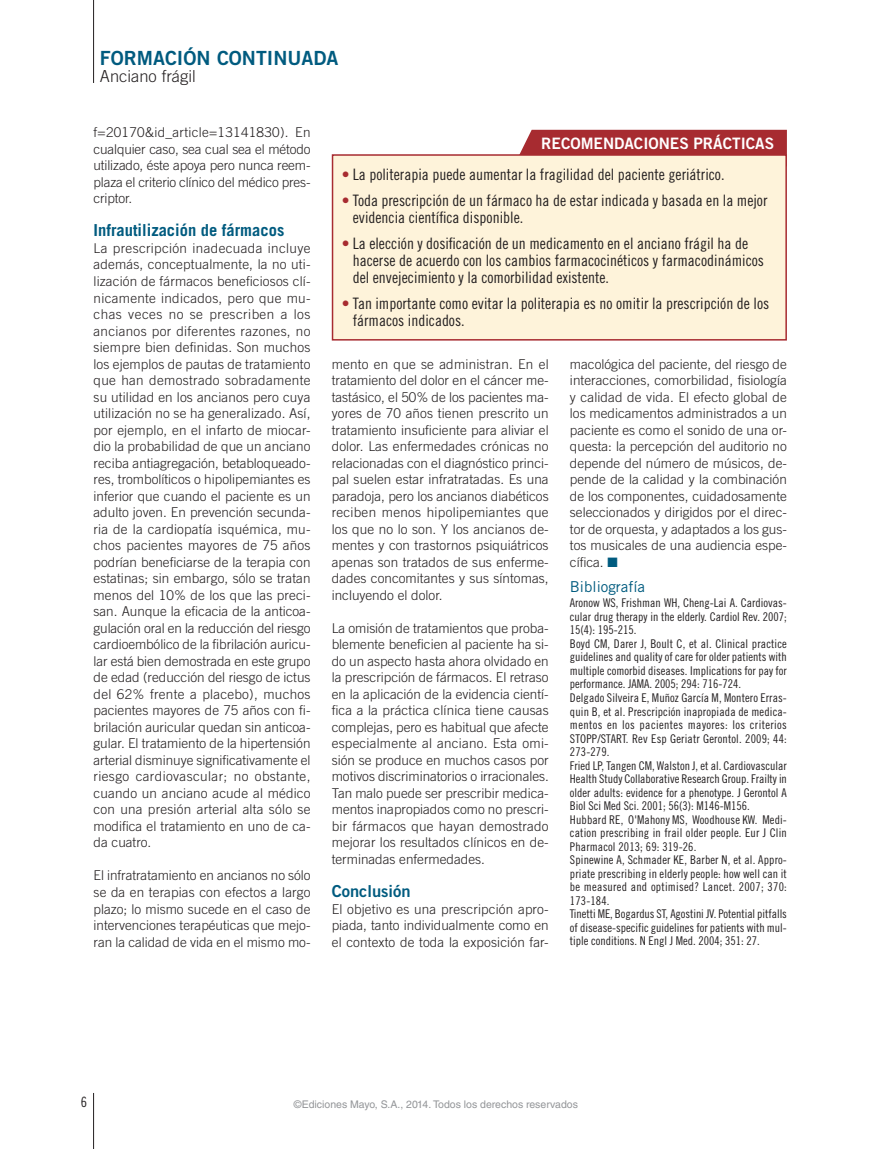
<style>
.page{position:relative;width:872px;height:1149px;background:#fff}
.page>*{position:absolute;margin:0;border:0;box-sizing:border-box;transform-origin:0 0}
.t1{font:19.5px "Trade Gothic LT Std Bd 2";color:#005b7f}
.t2{font:700 16.5px "Trade Gothic LT Std";color:#005b7f}
.t3{font:300 16.5px "Trade Gothic LT Std";color:#231f20}
.t4{font:16.5px "Trade Gothic LT Std Bd 2";color:#005b7f}
.t5{font:15.75px/17.2px "Trade Gothic LT Std Cn 18";color:#231f20}
.t6{font:15.75px "Trade Gothic LT Std Bd 2";color:#fff}
.t7{font:15px "Trade Gothic LT Std";color:#005b7f}
.t8{font:14.25px "Trade Gothic LT Std Cn 18";color:#231f20}
.t9{font:300 13.5px/16.5px "Trade Gothic LT Std";color:#231f20;text-align:justify}
.t10{font:12px/13.5px "Trade Gothic LT Std Cn 18";color:#231f20}
.t11{font:10.5px "Helvetica LT Std";color:#939598}
.s1{color:#a72b30}
.s2{color:#005b7f}
</style>
<div class="page">
<hr style="left:93px;top:1092px;width:1px;height:56px;background:#231f20">
<hr style="left:93px;top:0;width:1px;height:83px;background:#231f20">
<div style="left:519px;top:130px;width:268px;height:24px;background:#a72b30"></div>
<div style="left:332px;top:155px;width:454px;height:185px;background:#fef3da"></div>
<div style="left:332px;top:154px;width:455px;height:186px;border:2px solid #a72b30"></div>
<h1 class="t1" style="left:100px;top:51px;width:240px">FORMACIÓN CONTINUADA</h1>
<p class="t3" style="left:100px;top:71px;width:97px">Anciano frágil</p>
<p class="t9" style="left:94px;top:125px;width:218px">f=20170&amp;id_article=13141830). En cualquier caso, sea cual sea el método utilizado, éste apoya pero nunca reem&shy;plaza el criterio clínico del médico pres&shy;criptor.</p>
<p class="t2" style="left:94px;top:224px;width:192px">Infrautilización de fármacos</p>
<p class="t9" style="left:94px;top:241px;width:218px">La prescripción inadecuada incluye además, conceptualmente, la no uti&shy;lización de fármacos beneficiosos clí&shy;nicamente indicados, pero que mu&shy;chas veces no se prescriben a los ancianos por diferentes razones, no siempre bien definidas. Son muchos los ejemplos de pautas de tratamiento que han demostrado sobradamente su utilidad en los ancianos pero cuya utilización no se ha generalizado. Así, por ejemplo, en el infarto de miocar&shy;dio la probabilidad de que un anciano reciba antiagregación, betabloqueado&shy;res, trombolíticos o hipolipemiantes es inferior que cuando el paciente es un adulto joven. En prevención secunda&shy;ria de la cardiopatía isquémica, mu&shy;chos pacientes mayores de 75 años podrían beneficiarse de la terapia con estatinas; sin embargo, sólo se tratan menos del 10% de los que las preci&shy;san. Aunque la eficacia de la anticoa&shy;gulación oral en la reducción del riesgo cardioembólico de la fibrilación auricu&shy;lar está bien demostrada en este grupo de edad (reducción del riesgo de ictus del 62% frente a placebo), muchos pacientes mayores de 75 años con fi&shy;brilación auricular quedan sin anticoa&shy;gular. El tratamiento de la hipertensión arterial disminuye significativamente el riesgo cardiovascular; no obstante, cuando un anciano acude al médico con una presión arterial alta sólo se modifica el tratamiento en uno de ca&shy;da cuatro.</p>
<p class="t9" style="left:94px;top:868px;width:218px">El infratratamiento en ancianos no sólo se da en terapias con efectos a largo plazo; lo mismo sucede en el caso de intervenciones terapéuticas que mejo&shy;ran la calidad de vida en el mismo mo-</p>
<p class="t6" style="left:541px;top:138px;width:234px">RECOMENDACIONES PRÁCTICAS</p>
<p class="t5" style="left:342px;top:167px;width:384px"><span class="s1">•</span> La politerapia puede aumentar la fragilidad del paciente geriátrico.</p>
<p class="t5" style="left:353px;top:193px;width:416px;text-indent:-11px"><span class="s1">•</span> Toda prescripción de un fármaco ha de estar indicada y basada en la mejor evidencia científica disponible.</p>
<p class="t5" style="left:353px;top:236px;width:413px;text-indent:-11px"><span class="s1">•</span> La elección y dosificación de un medicamento en el anciano frágil ha de hacerse de acuerdo con los cambios farmacocinéticos y farmacodinámicos del envejecimiento y la comorbilidad existente.</p>
<p class="t5" style="left:353px;top:296px;width:418px;text-indent:-11px"><span class="s1">•</span> Tan importante como evitar la politerapia es no omitir la prescripción de los fármacos indicados.</p>
<p class="t9" style="left:332px;top:356px;width:218px">mento en que se administran. En el tratamiento del dolor en el cáncer me&shy;tastásico, el 50% de los pacientes ma&shy;yores de 70 años tienen prescrito un tratamiento insuficiente para aliviar el dolor. Las enfermedades crónicas no relacionadas con el diagnóstico princi&shy;pal suelen estar infratratadas. Es una paradoja, pero los ancianos diabéticos reciben menos hipolipemiantes que los que no lo son. Y los ancianos de&shy;mentes y con trastornos psiquiátricos apenas son tratados de sus enferme&shy;dades concomitantes y sus síntomas, incluyendo el dolor.</p>
<p class="t9" style="left:332px;top:620px;width:218px">La omisión de tratamientos que proba&shy;blemente beneficien al paciente ha si&shy;do un aspecto hasta ahora olvidado en la prescripción de fármacos. El retraso en la aplicación de la evidencia cientí&shy;fica a la práctica clínica tiene causas complejas, pero es habitual que afecte especialmente al anciano. Esta omi&shy;sión se produce en muchos casos por motivos discriminatorios o irracionales.<br>Tan malo puede ser prescribir medica&shy;mentos inapropiados como no prescri&shy;bir fármacos que hayan demostrado mejorar los resultados clínicos en de&shy;terminadas enfermedades.</p>
<p class="t4" style="left:332px;top:884px;width:80px">Conclusión</p>
<p class="t9" style="left:332px;top:901px;width:218px">El objetivo es una prescripción apro&shy;piada, tanto individualmente como en el contexto de toda la exposición far-</p>
<p class="t9" style="left:570px;top:356px;width:218px">macológica del paciente, del riesgo de interacciones, comorbilidad, fisiología y calidad de vida. El efecto global de los medicamentos administrados a un paciente es como el sonido de una or&shy;questa: la percepción del auditorio no depende del número de músicos, de&shy;pende de la calidad y la combinación de los componentes, cuidadosamente seleccionados y dirigidos por el direc&shy;tor de orquesta, y adaptados a los gus&shy;tos musicales de una audiencia espe&shy;cífica. <span class="s2">■</span></p>
<p class="t7" style="left:570px;top:581px;width:77px">Bibliografía</p>
<p class="t10" style="left:570px;top:597px;width:218px">Aronow WS, Frishman WH, Cheng-Lai A. Cardiovas&shy;cular drug therapy in the elderly. Cardiol Rev. 2007; 15(4): 195-215.<br>Boyd CM, Darer J, Boult C, et al. Clinical practice guidelines and quality of care for older patients with multiple comorbid diseases. Implications for pay for performance. JAMA. 2005; 294: 716-724.<br>Delgado Silveira E, Muñoz García M, Montero Erras&shy;quin B, et al. Prescripción inapropiada de medica&shy;mentos en los pacientes mayores: los criterios STOPP/START. Rev Esp Geriatr Gerontol. 2009; 44:<br>273-279.<br>Fried LP, Tangen CM, Walston J, et al. Cardiovascular Health Study Collaborative Research Group. Frailty in older adults: evidence for a phenotype. J Gerontol A Biol Sci Med Sci. 2001; 56(3): M146-M156.<br>Hubbard RE, O'Mahony MS, Woodhouse KW. Medi&shy;cation prescribing in frail older people. Eur J Clin Pharmacol 2013; 69: 319-26.<br>Spinewine A, Schmader KE, Barber N, et al. Appro&shy;priate prescribing in elderly people: how well can it be measured and optimised? Lancet. 2007; 370:<br>173-184.<br>Tinetti ME, Bogardus ST, Agostini JV. Potential pitfalls of disease-specific guidelines for patients with mul&shy;tiple conditions. N Engl J Med. 2004; 351: 27.</p>
<p class="t8" style="left:81px;top:1095px;width:8px">6</p>
<p class="t11" style="left:294px;top:1099px;width:285px">©Ediciones Mayo, S.A., 2014. Todos los derechos reservados</p>
</div>
